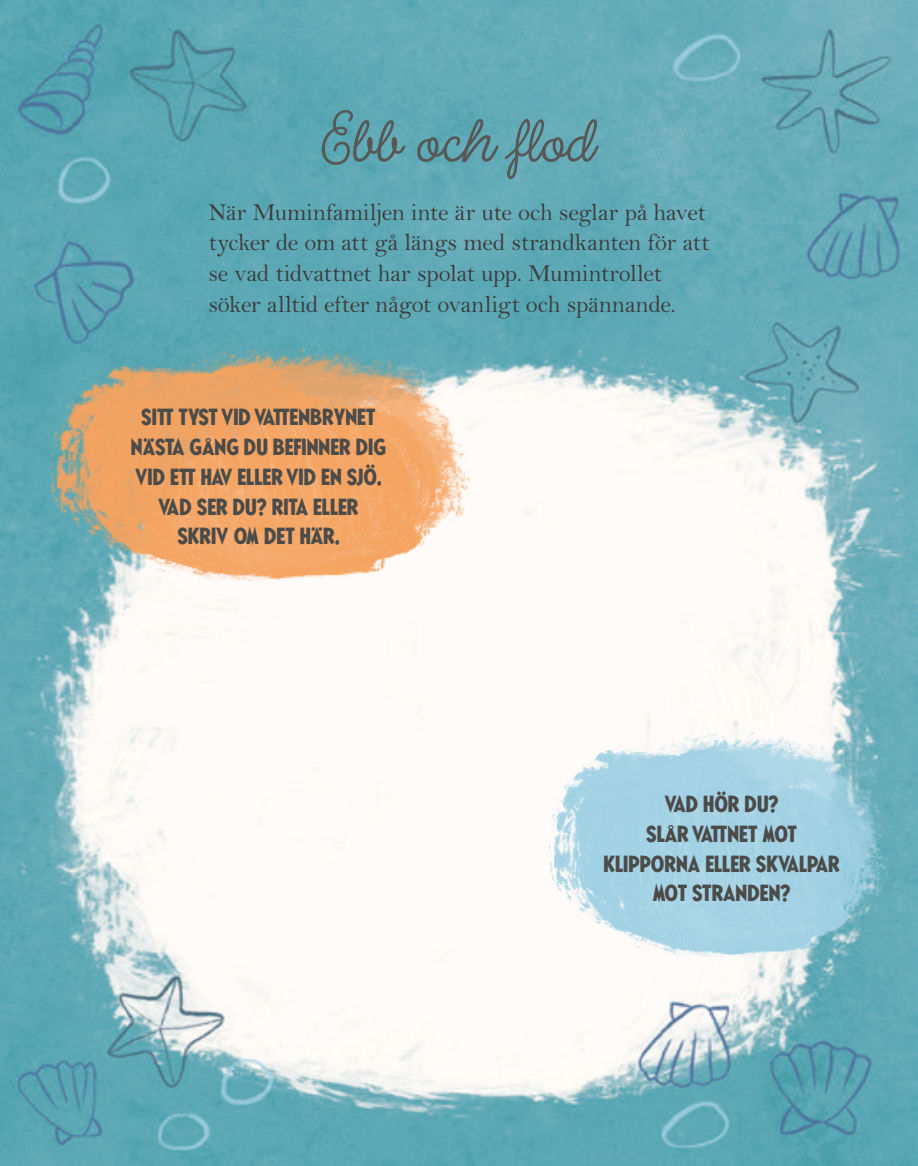
<style>
.page{position:relative;width:918px;height:1166px;background:#fff}
.page>*{position:absolute;margin:0;border:0;box-sizing:border-box;transform-origin:0 0}
.t1{font:70px "Tove Script";color:#575756}
.t2{font:24.5px/30.6px "Bell MT Std";letter-spacing:-.015em;color:#3d3d3c}
.t3{font:500 19.25px/29.8px "Moomin Font Brush";color:#4b4b4a;text-align:center}
</style>
<div class="page">
<img style="left:0;top:0;width:918px;height:1166px">
<img style="left:16px;top:328px;width:470px;height:285px">
<img style="left:914px;top:0;width:4px;height:264px">
<img style="left:545px;top:702px;width:373px;height:272px">
<h1 class="t1" style="left:322px;top:93px;width:275px">Ebb och flod</h1>
<p class="t2" style="left:208px;top:197px;width:502px">När Muminfamiljen inte är ute och seglar på havet tycker de om att gå längs med strandkanten för att se vad tidvattnet har spolat upp. Mumintrollet söker alltid efter något ovanligt och spännande.</p>
<p class="t3" style="left:131px;top:402px;width:256px">SITT TYST VID VATTENBRYNET<br>NÄSTA GÅNG DU BEFINNER DIG<br>VID ETT HAV ELLER VID EN SJÖ.<br>VAD SER DU? RITA ELLER<br>SKRIV OM DET HÄR.</p>
<p class="t3" style="left:603px;top:789px;width:238px">VAD HÖR DU?<br>SLÅR VATTNET MOT<br>KLIPPORNA ELLER SKVALPAR<br>MOT STRANDEN?</p>
</div>
